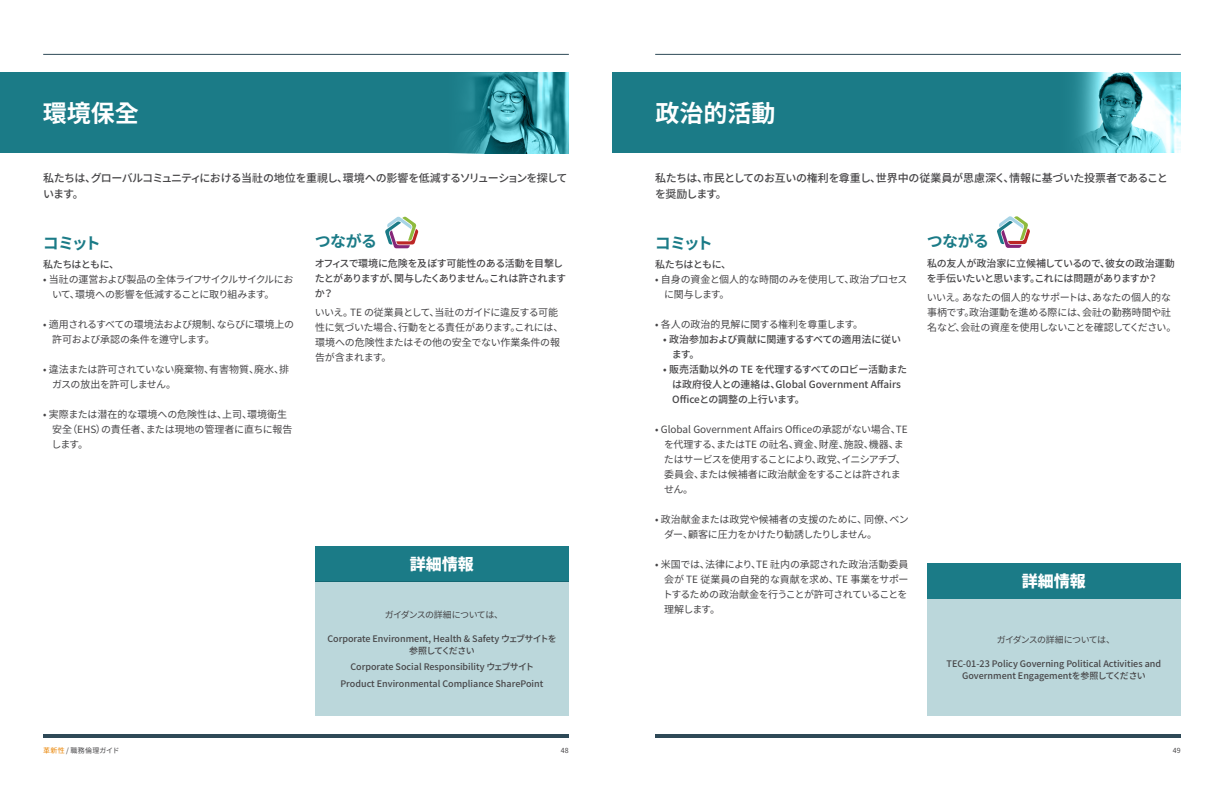
<style>
.page{position:relative;width:1224px;height:792px;background:#fff}
.page>*{position:absolute;margin:0;border:0;box-sizing:border-box;transform-origin:0 0}
.t1{font:700 24px "Noto Sans CJ Kkr";color:#fff}
.t2{font:700 16px "Noto Sans CJ Kkr";letter-spacing:-.04em;color:#1b7b87}
.t3{font:900 16px "Noto Sans CJ Kkr";color:#fff}
.t4{font:500 11px/16px "Noto Sans CJ Kkr";letter-spacing:-.025em;color:#464547}
.t5{font:500 11px/16px "Noto Sans CJ Kkr";letter-spacing:-.05em;color:#464547}
.t6{font:10px/15px "Noto Sans CJ Kkr";letter-spacing:-.02em;color:#464547}
.t7{font:500 10px/15px "Noto Sans CJ Kkr";letter-spacing:-.025em;color:#464547}
.t8{font:500 10px/15px "Noto Sans CJ Kkr";letter-spacing:-.005em;color:#464547}
.t9{font:10px/15px "Noto Sans CJ Kkr";color:#464547}
.t10{font:500 10px/15px "Noto Sans CJ Kkr";letter-spacing:-.055em;color:#464547}
.t11{font:10px/15px "Noto Sans CJ Kkr";letter-spacing:-.05em;color:#464547}
.t12{font:500 10px "Noto Sans CJ Kkr";letter-spacing:-.06em;color:#464547}
.t13{font:500 9px/12px "Noto Sans CJ Kkr";color:#464547;text-align:center}
.t14{font:9px "Noto Sans CJ Kkr";letter-spacing:-.065em;color:#464547}
.t15{font:7px "Noto Sans CJ Kkr";letter-spacing:.03em;color:#464547}
.s1{color:#e98300}
</style>
<div class="page">
<hr style="left:655px;top:734px;width:526px;height:4px;background:#2e4957">
<hr style="left:655px;top:54px;width:526px;height:1px;background:#2e4957">
<hr style="left:43px;top:734px;width:526px;height:4px;background:#2e4957">
<hr style="left:43px;top:54px;width:526px;height:1px;background:#2e4957">
<div style="left:315px;top:581px;width:254px;height:135px;background:#bbd7db"></div>
<div style="left:315px;top:546px;width:254px;height:36px;background:#1b7b87"></div>
<div style="left:612px;top:72px;width:569px;height:81px;background:#1b7b87"></div>
<img style="left:1074px;top:72px;width:107px;height:81px">
<div style="left:0;top:72px;width:569px;height:81px;background:#1b7b87"></div>
<img style="left:464px;top:72px;width:105px;height:81px">
<div style="left:927px;top:599px;width:254px;height:116px;background:#bbd7db"></div>
<div style="left:927px;top:563px;width:254px;height:36px;background:#1b7b87"></div>
<svg style="left:385px;top:217px;width:33px;height:31px"></svg>
<svg style="left:997px;top:216px;width:33px;height:32px"></svg>
<h1 class="t1" style="left:43px;top:100px;width:97px">環境保全</h1>
<p class="t5" style="left:43px;top:171px;width:526px">私たちは、グローバルコミュニティにおける当社の地位を重視し、環境への影響を低減するソリューションを探しています。</p>
<h2 class="t2" style="left:315px;top:232px;width:64px">つながる</h2>
<p class="t10" style="left:315px;top:256px;width:253px">オフィスで環境に危険を及ぼす可能性のある活動を目撃したとがありますが、関与したくありません。これは許されますか？</p>
<p class="t6" style="left:315px;top:305px;width:250px">いいえ。TE の従業員として、当社のガイドに違反する可能性に気づいた場合、行動をとる責任があります。これには、環境への危険性またはその他の安全でない作業条件の報告が含まれます。</p>
<h2 class="t2" style="left:43px;top:234px;width:60px">コミット</h2>
<p class="t12" style="left:43px;top:259px;width:77px">私たちはともに、</p>
<p class="t11" style="left:52px;top:272px;width:243px;text-indent:-9px">• 当社の運営および製品の全体ライフサイクルサイクルにおいて、環境への影響を低減することに取り組みます。</p>
<p class="t6" style="left:52px;top:317px;width:244px;text-indent:-9px">• 適用されるすべての環境法および規制、ならびに環境上の許可および承認の条件を遵守します。</p>
<p class="t6" style="left:52px;top:362px;width:238px;text-indent:-9px">• 違法または許可されていない廃棄物、有害物質、廃水、排ガスの放出を許可しません。</p>
<p class="t9" style="left:51px;top:407px;width:243px;text-indent:-8px">• 実際または潜在的な環境への危険性は、上司、環境衛生安全（EHS）の責任者、または現地の管理者に直ちに報告します。</p>
<h2 class="t3" style="left:410px;top:556px;width:65px">詳細情報</h2>
<p class="t14" style="left:385px;top:609px;width:120px">ガイダンスの詳細については、</p>
<p class="t13" style="left:327px;top:632px;width:231px">Corporate Environment, Health &amp; Safety ウェブサイトを参照してください</p>
<p class="t13" style="left:340px;top:659px;width:204px;line-height:16.5px">Corporate Social Responsibility ウェブサイト<br>Product Environmental Compliance SharePoint</p>
<h1 class="t1" style="left:655px;top:100px;width:121px">政治的活動</h1>
<p class="t4" style="left:655px;top:171px;width:514px">私たちは、市民としてのお互いの権利を尊重し、世界中の従業員が思慮深く、情報に基づいた投票者であることを奨励します。</p>
<h2 class="t2" style="left:655px;top:234px;width:60px">コミット</h2>
<p class="t12" style="left:655px;top:259px;width:77px">私たちはともに、</p>
<p class="t6" style="left:664px;top:272px;width:245px;text-indent:-9px">• 自身の資金と個人的な時間のみを使用して、政治プロセスに関与します。</p>
<p class="t6" style="left:655px;top:317px;width:209px">• 各人の政治的見解に関する権利を尊重します。</p>
<p class="t7" style="left:672px;top:332px;width:231px;text-indent:-9px">• 政治参加および貢献に関連するすべての適用法に従います。</p>
<p class="t8" style="left:672px;top:362px;width:236px;text-indent:-9px">• 販売活動以外の TE を代理するすべてのロビー活動または政府役人との連絡は、Global Government Affairs<br>Officeとの調整の上行います。</p>
<p class="t6" style="left:664px;top:422px;width:245px;text-indent:-9px">• Global Government Affairs Officeの承認がない場合、TEを代理する、またはTE の社名、資金、財産、施設、機器、またはサービスを使用することにより、政党、イニシアチブ、委員会、または候補者に政治献金をすることは許されません。</p>
<p class="t6" style="left:664px;top:512px;width:246px;text-indent:-9px">• 政治献金または政党や候補者の支援のために、同僚、ベンダー、顧客に圧力をかけたり勧誘したりしません。</p>
<p class="t6" style="left:663px;top:557px;width:247px;text-align:justify;text-indent:-8px">• 米国では、法律により、TE 社内の承認された政治活動委員会が TE 従業員の自発的な貢献を求め、TE 事業をサポートするための政治献金を行うことが許可されていることを理解します。</p>
<h2 class="t2" style="left:927px;top:232px;width:64px">つながる</h2>
<p class="t7" style="left:927px;top:256px;width:250px">私の友人が政治家に立候補しているので、彼女の政治運動を手伝いたいと思います。これには問題がありますか？</p>
<p class="t6" style="left:927px;top:290px;width:251px">いいえ。あなたの個人的なサポートは、あなたの個人的な事柄です。政治運動を進める際には、会社の勤務時間や社名など、会社の資産を使用しないことを確認してください。</p>
<h2 class="t3" style="left:1022px;top:573px;width:65px">詳細情報</h2>
<p class="t14" style="left:997px;top:634px;width:120px">ガイダンスの詳細については、</p>
<p class="t13" style="left:947px;top:657px;width:216px">TEC-01-23 Policy Governing Political Activities and<br>Government Engagementを参照してください</p>
<p class="t15" style="left:43px;top:746px;width:78px"><span class="s1">革新性</span> / 職務倫理ガイド</p>
<p class="t15" style="left:561px;top:746px;width:10px">48</p>
<p class="t15" style="left:1173px;top:746px;width:9px">49</p>
</div>
